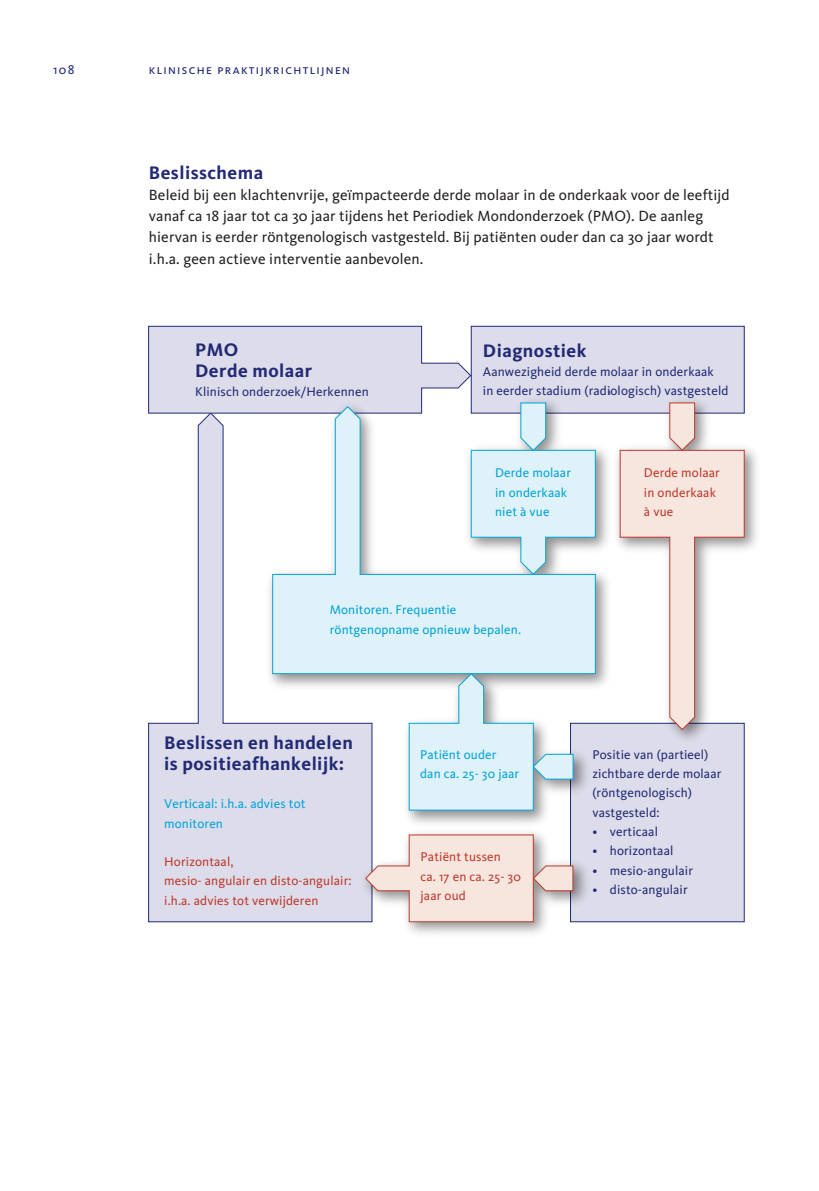
<style>
.page{position:relative;width:819px;height:1191px;background:#fff}
.page>*{position:absolute;margin:0;border:0;box-sizing:border-box;transform-origin:0 0}
.t1{font:700 18.9px/21px "Kievit";letter-spacing:.025em;color:#222a75}
.t2{font:15.4px/21px "Kievit";letter-spacing:.01em;color:#231f20}
.t3{font:13.12px/19.2px "Kievit";letter-spacing:.01em;color:#222a75}
.t4{font:13.12px/19.2px "Kievit";letter-spacing:.01em;color:#00a4d9}
.t5{font:13.12px/19.2px "Kievit";letter-spacing:.01em;color:#bf392d}
.t6{font:13.12px "Kievit Book SC";letter-spacing:.1em;color:#222a75}
</style>
<div class="page">
<svg style="left:148px;top:575px;width:206px;height:347px"></svg>
<div style="left:570px;top:723px;width:174px;height:198px;background:#dcdcea"></div>
<div style="left:471px;top:326px;width:273px;height:87px;background:#dcdcea"></div>
<img style="left:261px;top:412px;width:348px;height:420px">
<div style="left:272px;top:575px;width:324px;height:99px;background:#e0f2f9"></div>
<svg style="left:148px;top:325px;width:448px;height:250px"></svg>
<svg style="left:408px;top:672px;width:166px;height:139px"></svg>
<img style="left:354px;top:823px;width:241px;height:111px">
<svg style="left:364px;top:834px;width:209px;height:88px"></svg>
<img style="left:609px;top:391px;width:148px;height:361px">
<svg style="left:619px;top:402px;width:126px;height:328px"></svg>
<p class="t3" style="left:53px;top:61px;width:23px">108</p>
<p class="t6" style="left:149px;top:63px;width:203px">klinische praktijkrichtlijnen</p>
<p class="t1" style="left:149px;top:163px;width:116px">Beslisschema</p>
<p class="t2" style="left:149px;top:185px;width:582px">Beleid bij een klachtenvrije, geïmpacteerde derde molaar in de onderkaak voor de leeftijd vanaf ca 18 jaar tot ca 30 jaar tijdens het Periodiek Mondonderzoek (PMO). De aanleg hiervan is eerder röntgenologisch vastgesteld. Bij patiënten ouder dan ca 30 jaar wordt i.h.a. geen actieve interventie aanbevolen.</p>
<p class="t1" style="left:195px;top:339px;width:118px">PMO<br>Derde molaar</p>
<p class="t3" style="left:195px;top:382px;width:175px">Klinisch onderzoek/Herkennen</p>
<p class="t1" style="left:483px;top:340px;width:105px">Diagnostiek</p>
<p class="t3" style="left:483px;top:362px;width:247px">Aanwezigheid derde molaar in onderkaak<br>in eerder stadium (radiologisch) vastgesteld</p>
<p class="t4" style="left:495px;top:463px;width:77px">Derde molaar in onderkaak niet à vue</p>
<p class="t5" style="left:644px;top:463px;width:77px">Derde molaar in onderkaak à vue</p>
<p class="t4" style="left:330px;top:600px;width:193px">Monitoren. Frequentie röntgenopname opnieuw bepalen.</p>
<p class="t1" style="left:164px;top:732px;width:190px">Beslissen en handelen is positieafhankelijk:</p>
<p class="t4" style="left:164px;top:794px;width:143px">Verticaal: i.h.a. advies tot monitoren</p>
<p class="t5" style="left:164px;top:852px;width:189px">Horizontaal,<br>mesio- angulair en disto-angulair: i.h.a. advies tot verwijderen</p>
<p class="t4" style="left:420px;top:745px;width:101px">Patiënt ouder dan ca. 25- 30 jaar</p>
<p class="t5" style="left:420px;top:847px;width:102px">Patiënt tussen<br>ca. 17 en ca. 25- 30 jaar oud</p>
<p class="t3" style="left:592px;top:745px;width:131px">Positie van (partieel) zichtbare derde molaar (röntgenologisch) vastgesteld:</p>
<p class="t3" style="left:592px;top:822px;width:67px">• verticaal</p>
<p class="t3" style="left:592px;top:841px;width:82px">• horizontaal</p>
<p class="t3" style="left:592px;top:860px;width:102px">• mesio-angulair</p>
<p class="t3" style="left:592px;top:880px;width:97px">• disto-angulair</p>
</div>
